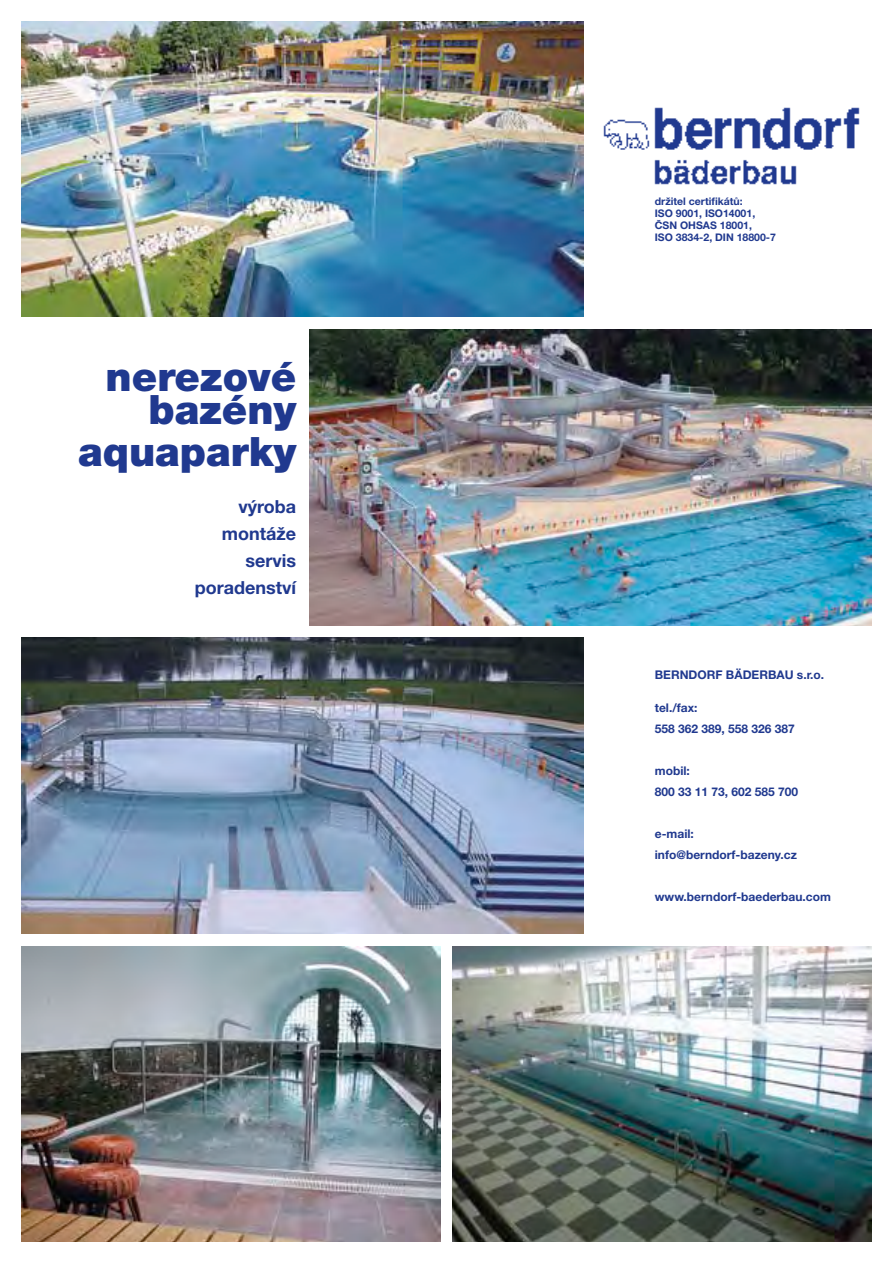
<style>
.page{position:relative;width:893px;height:1263px;background:#fff}
.page>*{position:absolute;margin:0;border:0;box-sizing:border-box;transform-origin:0 0}
.t1{font:900 40.5px/33px "Helvetica Neue CE";color:#20398f;text-align:right}
.t2{font:700 18px "Helvetica Neue CE";color:#20398f}
.t3{font:700 12px "Helvetica Neue CE";color:#20398f}
.t4{font:700 10.5px/12px "Helvetica Neue CE";color:#20398f}
</style>
<div class="page">
<img style="left:603px;top:107px;width:257px;height:78px">
<img style="left:21px;top:21px;width:563px;height:296px">
<img style="left:309px;top:330px;width:563px;height:295px">
<img style="left:21px;top:638px;width:563px;height:295px">
<img style="left:21px;top:946px;width:419px;height:296px">
<img style="left:453px;top:946px;width:419px;height:296px">
<p class="t1" style="left:106px;top:361px;width:192px">nerezové bazény</p>
<p class="t1" style="left:78px;top:436px;width:220px">aquaparky</p>
<p class="t2" style="left:239px;top:497px;width:59px">výroba</p>
<p class="t2" style="left:222px;top:524px;width:76px">montáže</p>
<p class="t2" style="left:246px;top:551px;width:52px">servis</p>
<p class="t2" style="left:195px;top:578px;width:103px">poradenství</p>
<p class="t4" style="left:655px;top:195px;width:123px">držitel certifikátů:<br>ISO 9001, ISO14001,<br>ČSN OHSAS 18001,<br>ISO 3834-2, DIN 18800-7</p>
<p class="t3" style="left:655px;top:668px;width:171px">BERNDORF BÄDERBAU s.r.o.</p>
<p class="t3" style="left:655px;top:701px;width:44px">tel./fax:</p>
<p class="t3" style="left:655px;top:722px;width:142px">558 362 389, 558 326 387</p>
<p class="t3" style="left:655px;top:764px;width:37px">mobil:</p>
<p class="t3" style="left:655px;top:785px;width:145px">800 33 11 73, 602 585 700</p>
<p class="t3" style="left:655px;top:827px;width:41px">e-mail:</p>
<p class="t3" style="left:655px;top:848px;width:144px">info@berndorf-bazeny.cz</p>
<p class="t3" style="left:655px;top:890px;width:178px">www.berndorf-baederbau.com</p>
</div>
